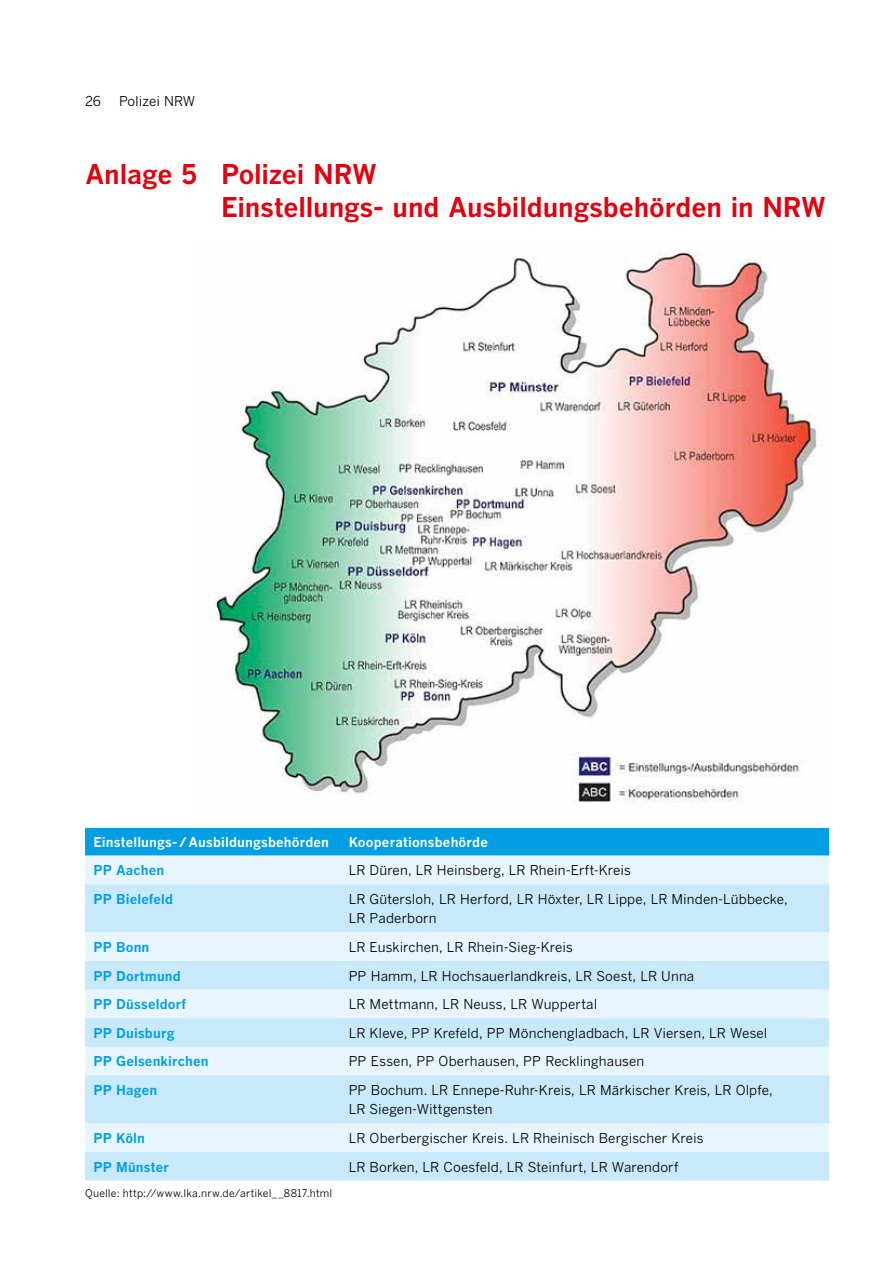
<style>
.page{position:relative;width:893px;height:1263px;background:#fff}
.page>*{position:absolute;margin:0;border:0;box-sizing:border-box;transform-origin:0 0}
.t1{font:700 27px/33px "Benton Gothic";letter-spacing:-.005em;color:#e3000f}
.t2{font:13.5px/19.5px "Benton Gothic";letter-spacing:.01em;color:#000}
.t3{font:700 13.5px "Benton Gothic";letter-spacing:.01em;color:#009ee3}
.t4{font:700 13.5px "Benton Gothic";letter-spacing:.01em;color:#fff}
.t5{font:10.5px "Benton Gothic";letter-spacing:.015em;color:#000}
</style>
<div class="page">
<div style="left:85px;top:828px;width:744px;height:28px;background:#009ee3"></div>
<div style="left:85px;top:856px;width:744px;height:28px;background:#e6f5fe"></div>
<svg style="left:85px;top:884px;width:744px;height:296px;background:#d3edfc"></svg>
<img style="left:209px;top:250px;width:610px;height:553px">
<p class="t2" style="left:85px;top:91px;width:17px">26</p>
<p class="t2" style="left:119px;top:91px;width:78px">Polizei NRW</p>
<h1 class="t1" style="left:221px;top:157px;width:606px;text-indent:-136px">Anlage 5 Polizei NRW<br>Einstellungs- und Ausbildungsbehörden in NRW</h1>
<p class="t4" style="left:94px;top:834px;width:237px">Einstellungs-/Ausbildungsbehörden</p>
<p class="t4" style="left:349px;top:834px;width:141px">Kooperationsbehörde</p>
<p class="t3" style="left:94px;top:862px;width:72px">PP Aachen</p>
<p class="t2" style="left:349px;top:860px;width:284px">LR Düren, LR Heinsberg, LR Rhein-Erft-Kreis</p>
<p class="t3" style="left:94px;top:890px;width:81px">PP Bielefeld</p>
<p class="t2" style="left:349px;top:889px;width:441px">LR Gütersloh, LR Herford, LR Höxter, LR Lippe, LR Minden-Lübbecke,<br>LR Paderborn</p>
<p class="t3" style="left:94px;top:939px;width:57px">PP Bonn</p>
<p class="t2" style="left:349px;top:937px;width:226px">LR Euskirchen, LR Rhein-Sieg-Kreis</p>
<p class="t3" style="left:94px;top:967px;width:89px">PP Dortmund</p>
<p class="t2" style="left:349px;top:966px;width:347px">PP Hamm, LR Hochsauerlandkreis, LR Soest, LR Unna</p>
<p class="t3" style="left:94px;top:996px;width:94px">PP Düsseldorf</p>
<p class="t2" style="left:349px;top:994px;width:250px">LR Mettmann, LR Neuss, LR Wuppertal</p>
<p class="t3" style="left:94px;top:1024px;width:82px">PP Duisburg</p>
<p class="t2" style="left:349px;top:1023px;width:420px">LR Kleve, PP Krefeld, PP Mönchengladbach, LR Viersen, LR Wesel</p>
<p class="t3" style="left:94px;top:1053px;width:116px">PP Gelsenkirchen</p>
<p class="t2" style="left:349px;top:1051px;width:297px">PP Essen, PP Oberhausen, PP Recklinghausen</p>
<p class="t3" style="left:94px;top:1082px;width:65px">PP Hagen</p>
<p class="t2" style="left:349px;top:1080px;width:426px">PP Bochum. LR Ennepe-Ruhr-Kreis, LR Märkischer Kreis, LR Olpfe,<br>LR Siegen-Wittgensten</p>
<p class="t3" style="left:94px;top:1130px;width:53px">PP Köln</p>
<p class="t2" style="left:349px;top:1128px;width:356px">LR Oberbergischer Kreis. LR Rheinisch Bergischer Kreis</p>
<p class="t3" style="left:94px;top:1158px;width:77px">PP Münster</p>
<p class="t2" style="left:349px;top:1157px;width:331px">LR Borken, LR Coesfeld, LR Steinfurt, LR Warendorf</p>
<p class="t5" style="left:85px;top:1187px;width:249px">Quelle: http://www.lka.nrw.de/artikel__8817.html</p>
</div>
